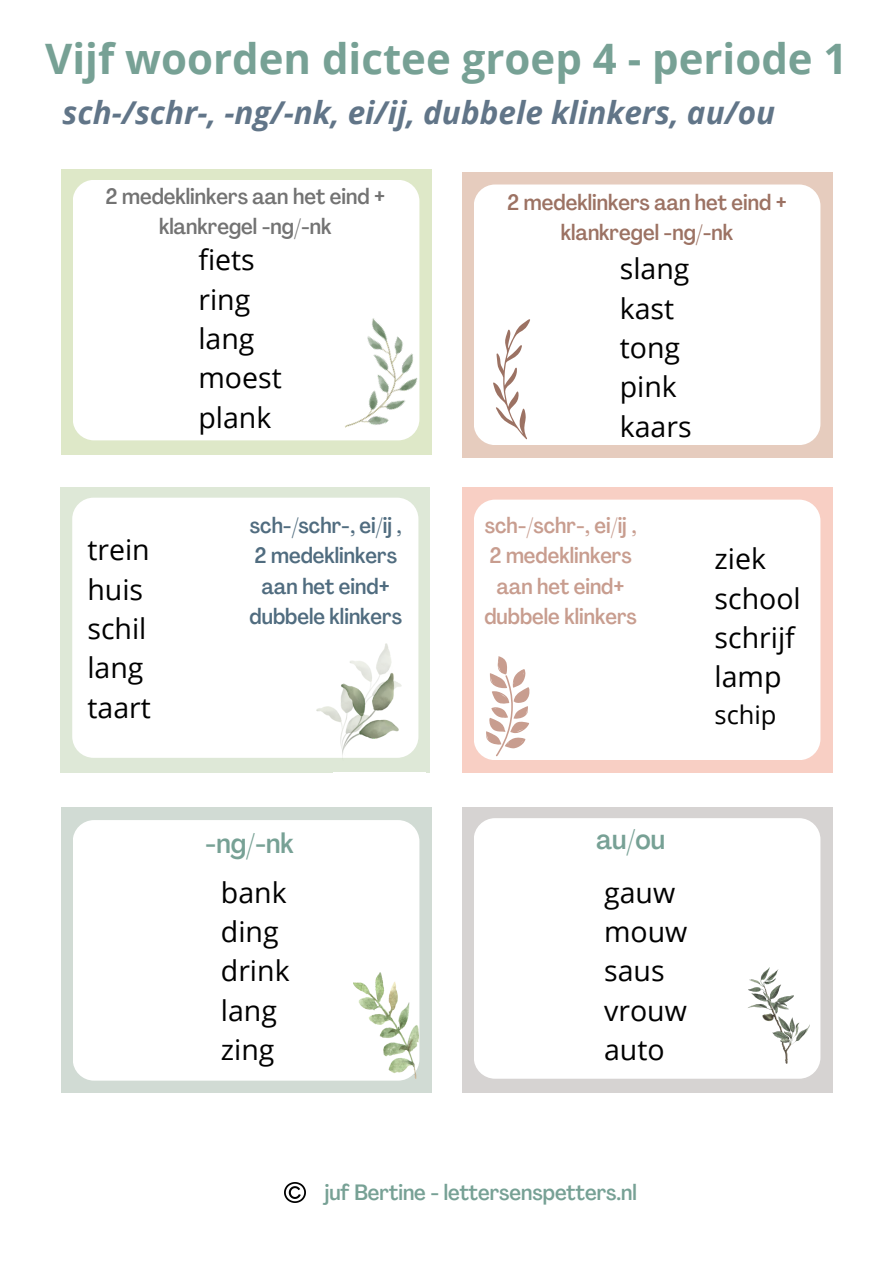
<style>
.page{position:relative;width:893px;height:1264px;background:#fff}
.page>*{position:absolute;margin:0;border:0;box-sizing:border-box;transform-origin:0 0}
.t1{font:700 42px "Open Sans";color:#77a195}
.t2{font:italic 700 31.5px "Open Sans";color:#617588}
.t3{font:28.5px "Open Sans";color:#000}
.t4{font:500 condensed 27.9px "Agrandir";color:#77a195}
.t5{font:25.5px "Open Sans";color:#000}
.t6{font:500 condensed 21.9px/30.3px "Agrandir";color:#506c7f;text-align:center}
.t7{font:500 condensed 21.9px/30.3px "Agrandir";color:#c89d8f;text-align:center}
.t8{font:500 condensed 21.9px/30.3px "Agrandir";color:#9c7263;text-align:center}
.t9{font:500 condensed 21.9px/30.3px "Agrandir";color:#737373;text-align:center}
.t10{font:500 condensed 21.9px "Agrandir";color:#77a195}
</style>
<div class="page">
<div style="left:462px;top:172px;width:370px;height:285px;background:#e6ccbe"></div>
<div style="left:473px;top:184px;width:347px;height:261px;background:#fff;border-radius:21px"></div>
<div style="left:61px;top:169px;width:370px;height:286px;background:#dee8c8"></div>
<div style="left:73px;top:180px;width:346px;height:260px;background:#fff;border-radius:21px"></div>
<div style="left:61px;top:487px;width:369px;height:285px;background:#dee8d7"></div>
<div style="left:72px;top:497px;width:346px;height:260px;background:#fff;border-radius:21px"></div>
<div style="left:462px;top:487px;width:370px;height:286px;background:#f8cfc4"></div>
<div style="left:473px;top:499px;width:347px;height:261px;background:#fff;border-radius:21px"></div>
<div style="left:61px;top:807px;width:370px;height:286px;background:#d1dbd4"></div>
<div style="left:73px;top:820px;width:346px;height:260px;background:#fff;border-radius:21px"></div>
<div style="left:462px;top:807px;width:370px;height:286px;background:#d6d3d2"></div>
<div style="left:473px;top:818px;width:347px;height:260px;background:#fff;border-radius:21px"></div>
<img style="left:285px;top:1182px;width:20px;height:20px">
<img style="left:304px;top:315px;width:128px;height:130px">
<img style="left:316px;top:643px;width:86px;height:115px">
<img style="left:748px;top:967px;width:61px;height:96px">
<svg style="left:493px;top:319px;width:37px;height:120px"></svg>
<img style="left:354px;top:972px;width:65px;height:106px">
<svg style="left:486px;top:656px;width:43px;height:100px"></svg>
<p class="t1" style="left:45px;top:29px;width:803px">Vijf woorden dictee groep 4 - periode 1</p>
<p class="t2" style="left:63px;top:90px;width:714px">sch-/schr-, -ng/-nk, ei/ij, dubbele klinkers, au/ou</p>
<p class="t9" style="left:105px;top:183px;width:281px">2 medeklinkers aan het eind + klankregel -ng/-nk</p>
<p class="t3" style="left:87px;top:530px;width:64px">trein</p>
<p class="t3" style="left:87px;top:569px;width:57px">huis</p>
<p class="t3" style="left:87px;top:608px;width:60px">schil</p>
<p class="t3" style="left:87px;top:648px;width:58px">lang</p>
<p class="t3" style="left:87px;top:687px;width:65px">taart</p>
<p class="t3" style="left:198px;top:240px;width:58px">fiets</p>
<p class="t3" style="left:198px;top:279px;width:53px">ring</p>
<p class="t3" style="left:198px;top:318px;width:58px">lang</p>
<p class="t3" style="left:198px;top:358px;width:85px">moest</p>
<p class="t3" style="left:198px;top:397px;width:74px">plank</p>
<p class="t6" style="left:249px;top:512px;width:154px">sch-/schr-, ei/ij ,<br>2 medeklinkers aan het eind+ dubbele klinkers</p>
<p class="t4" style="left:205px;top:832px;width:90px">-ng/-nk</p>
<p class="t3" style="left:221px;top:872px;width:67px">bank</p>
<p class="t3" style="left:221px;top:911px;width:59px">ding</p>
<p class="t3" style="left:221px;top:950px;width:70px">drink</p>
<p class="t3" style="left:221px;top:990px;width:58px">lang</p>
<p class="t3" style="left:221px;top:1029px;width:55px">zing</p>
<p class="t8" style="left:507px;top:189px;width:281px">2 medeklinkers aan het eind + klankregel -ng/-nk</p>
<p class="t3" style="left:619px;top:249px;width:71px">slang</p>
<p class="t3" style="left:619px;top:288px;width:56px">kast</p>
<p class="t3" style="left:619px;top:327px;width:62px">tong</p>
<p class="t3" style="left:619px;top:367px;width:59px">pink</p>
<p class="t3" style="left:619px;top:406px;width:73px">kaars</p>
<p class="t7" style="left:484px;top:512px;width:154px">sch-/schr-, ei/ij ,<br>2 medeklinkers aan het eind+ dubbele klinkers</p>
<p class="t3" style="left:714px;top:539px;width:53px">ziek</p>
<p class="t3" style="left:714px;top:578px;width:88px">school</p>
<p class="t3" style="left:714px;top:617px;width:82px">schrijf</p>
<p class="t3" style="left:714px;top:657px;width:68px">lamp</p>
<p class="t5" style="left:714px;top:697px;width:63px">schip</p>
<p class="t4" style="left:596px;top:827px;width:70px">au/ou</p>
<p class="t3" style="left:604px;top:872px;width:73px">gauw</p>
<p class="t3" style="left:604px;top:911px;width:85px">mouw</p>
<p class="t3" style="left:604px;top:950px;width:62px">saus</p>
<p class="t3" style="left:604px;top:990px;width:84px">vrouw</p>
<p class="t3" style="left:604px;top:1029px;width:62px">auto</p>
<p class="t10" style="left:325px;top:1183px;width:314px">juf Bertine - lettersenspetters.nl</p>
</div>
